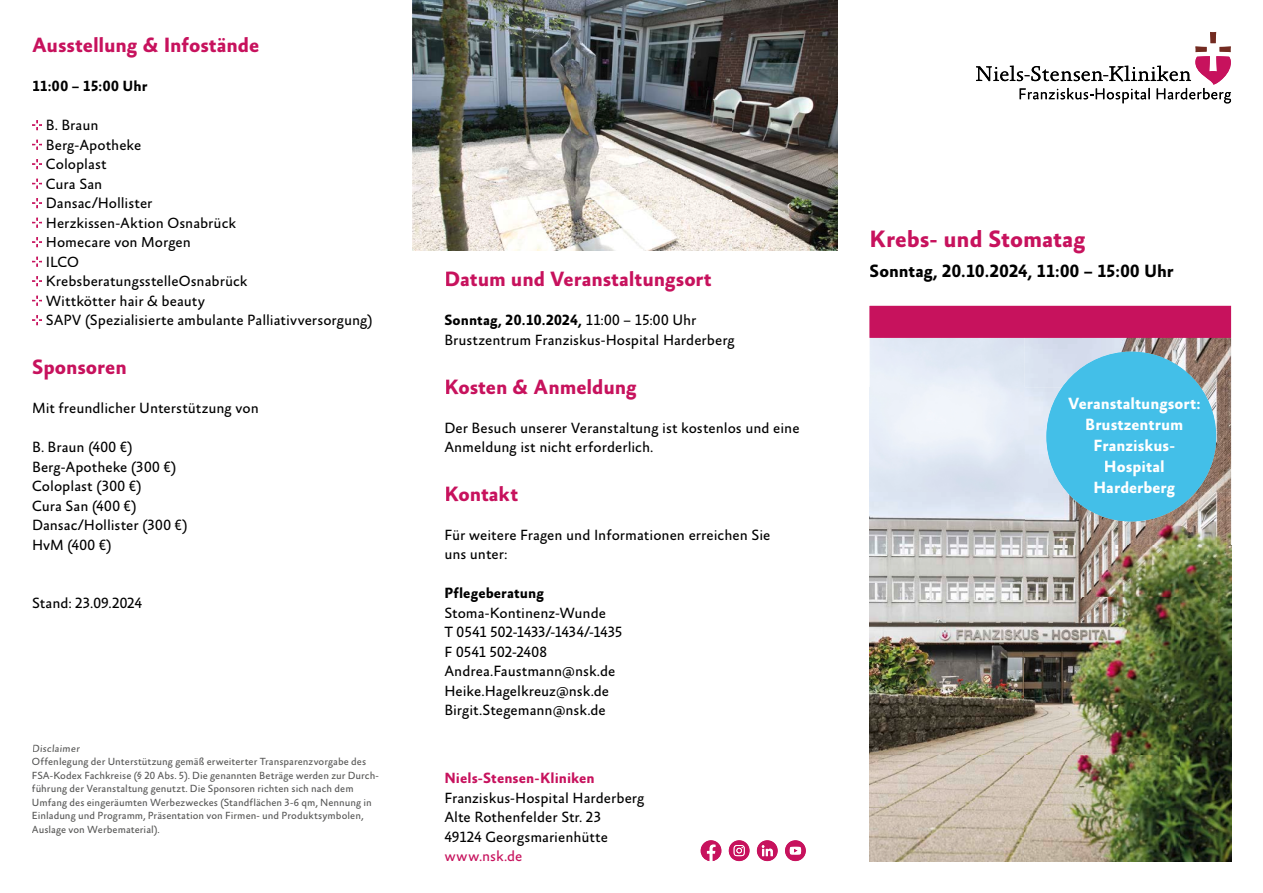
<style>
.page{position:relative;width:1263px;height:893px;background:#fff}
.page>*{position:absolute;margin:0;border:0;box-sizing:border-box;transform-origin:0 0}
.t1{font:700 24px "Absara Sans TF";letter-spacing:-.005em;color:#c7125d}
.t2{font:700 21px "Absara Sans TF";letter-spacing:-.005em;color:#c7125d}
.t3{font:700 18px "Absara Sans TF";letter-spacing:-.005em;color:#000}
.t4{font:700 16.5px/21px "Absara Sans TF";color:#fff;text-align:center}
.t5{font:15px/19.5px "Absara Sans TF";color:#000}
.t6{font:700 15px "Absara Sans TF";letter-spacing:.005em;color:#000}
.t7{font:700 15px "Absara Sans TF";letter-spacing:.005em;color:#c7125d}
.t8{font:15px "Absara Sans TF";color:#c7125d}
.t9{font:10.5px/13.5px "Absara Sans TF";letter-spacing:.005em;color:#575756}
.t10{font:10.5px "Absara Sans OT";color:#575756}
.s1{font-weight:700}
</style>
<div class="page">
<svg style="left:32px;top:120px;width:10px;height:10px"></svg>
<svg style="left:32px;top:140px;width:10px;height:10px"></svg>
<svg style="left:32px;top:159px;width:10px;height:10px"></svg>
<svg style="left:32px;top:179px;width:10px;height:10px"></svg>
<svg style="left:32px;top:198px;width:10px;height:10px"></svg>
<svg style="left:32px;top:218px;width:10px;height:10px"></svg>
<svg style="left:32px;top:237px;width:10px;height:10px"></svg>
<svg style="left:32px;top:257px;width:10px;height:10px"></svg>
<svg style="left:32px;top:276px;width:10px;height:10px"></svg>
<svg style="left:32px;top:296px;width:10px;height:10px"></svg>
<svg style="left:32px;top:315px;width:10px;height:10px"></svg>
<svg style="left:976px;top:32px;width:256px;height:71px"></svg>
<img style="left:870px;top:338px;width:154px;height:523px">
<img style="left:1024px;top:338px;width:155px;height:49px">
<img style="left:1179px;top:338px;width:52px;height:155px">
<img style="left:1024px;top:387px;width:52px;height:158px">
<img style="left:1076px;top:493px;width:155px;height:52px">
<img style="left:1024px;top:545px;width:207px;height:316px">
<div style="left:870px;top:306px;width:361px;height:32px;background:#c7125d"></div>
<svg style="left:701px;top:840px;width:20px;height:21px"></svg>
<svg style="left:729px;top:840px;width:20px;height:21px"></svg>
<svg style="left:757px;top:840px;width:21px;height:21px"></svg>
<svg style="left:785px;top:840px;width:21px;height:21px"></svg>
<svg style="left:1046px;top:352px;width:170px;height:169px;background:#63bcda"></svg>
<div style="left:1068px;top:397px;width:132px;height:16px;background:#43bfe8"></div>
<div style="left:1086px;top:419px;width:97px;height:11px;background:#43bfe8"></div>
<div style="left:1095px;top:439px;width:79px;height:12px;background:#43bfe8"></div>
<div style="left:1105px;top:460px;width:59px;height:16px;background:#43bfe8"></div>
<div style="left:1095px;top:481px;width:79px;height:16px;background:#43bfe8"></div>
<img style="left:412px;top:0;width:426px;height:251px">
<h2 class="t2" style="left:32px;top:34px;width:229px">Ausstellung &amp; Infostände</h2>
<p class="t6" style="left:32px;top:78px;width:117px">11:00 – 15:00 Uhr</p>
<p class="t5" style="left:46px;top:116px;width:328px">B. Braun<br>Berg-Apotheke<br>Coloplast<br>Cura San<br>Dansac/Hollister<br>Herzkissen-Aktion Osnabrück<br>Homecare von Morgen<br>ILCO<br>KrebsberatungsstelleOsnabrück<br>Wittkötter hair &amp; beauty<br>SAPV (Spezialisierte ambulante Palliativversorgung)</p>
<h2 class="t2" style="left:32px;top:356px;width:96px">Sponsoren</h2>
<p class="t5" style="left:32px;top:399px;width:228px">Mit freundlicher Unterstützung von</p>
<p class="t5" style="left:32px;top:438px;width:157px">B. Braun (400 €)<br>Berg-Apotheke (300 €)<br>Coloplast (300 €)<br>Cura San (400 €)<br>Dansac/Hollister (300 €)<br>HvM (400 €)</p>
<p class="t5" style="left:32px;top:594px;width:112px">Stand: 23.09.2024</p>
<p class="t10" style="left:32px;top:743px;width:50px">Disclaimer</p>
<p class="t9" style="left:32px;top:755px;width:348px">Offenlegung der Unterstützung gemäß erweiterter Transparenzvorgabe des FSA-Kodex Fachkreise (§ 20 Abs. 5). Die genannten Beträge werden zur Durch&shy;führung der Veranstaltung genutzt. Die Sponsoren richten sich nach dem Umfang des eingeräumten Werbezweckes (Standflächen 3-6 qm, Nennung in Einladung und Programm, Präsentation von Firmen- und Produktsymbolen, Auslage von Werbematerial).</p>
<h2 class="t2" style="left:444px;top:268px;width:269px">Datum und Veranstaltungsort</h2>
<p class="t5" style="left:444px;top:311px;width:292px"><span class="s1">Sonntag, 20.10.2024,</span> 11:00 – 15:00 Uhr<br>Brustzentrum Franziskus-Hospital Harderberg</p>
<h2 class="t2" style="left:444px;top:376px;width:194px">Kosten &amp; Anmeldung</h2>
<p class="t5" style="left:444px;top:418px;width:357px">Der Besuch unserer Veranstaltung ist kostenlos und eine<br>Anmeldung ist nicht erforderlich.</p>
<h2 class="t2" style="left:444px;top:483px;width:75px">Kontakt</h2>
<p class="t5" style="left:444px;top:526px;width:328px">Für weitere Fragen und Informationen erreichen Sie uns unter:</p>
<p class="t6" style="left:444px;top:585px;width:101px">Pflegeberatung</p>
<p class="t5" style="left:444px;top:604px;width:180px">Stoma-Kontinenz-Wunde<br>T 0541 502-1433/-1434/-1435<br>F 0541 502-2408<br>Andrea.Faustmann@nsk.de<br>Heike.Hagelkreuz@nsk.de<br>Birgit.Stegemann@nsk.de</p>
<p class="t7" style="left:444px;top:770px;width:152px">Niels-Stensen-Kliniken</p>
<p class="t5" style="left:444px;top:788px;width:202px">Franziskus-Hospital Harderberg<br>Alte Rothenfelder Str. 23<br>49124 Georgsmarienhütte</p>
<p class="t8" style="left:444px;top:848px;width:80px">www.nsk.de</p>
<h1 class="t1" style="left:870px;top:227px;width:217px">Krebs- und Stomatag</h1>
<p class="t3" style="left:870px;top:261px;width:306px">Sonntag, 20.10.2024, 11:00 – 15:00 Uhr</p>
<p class="t4" style="left:1068px;top:394px;width:134px">Veranstaltungsort:<br>Brustzentrum<br>Franziskus-<br>Hospital<br>Harderberg</p>
</div>
